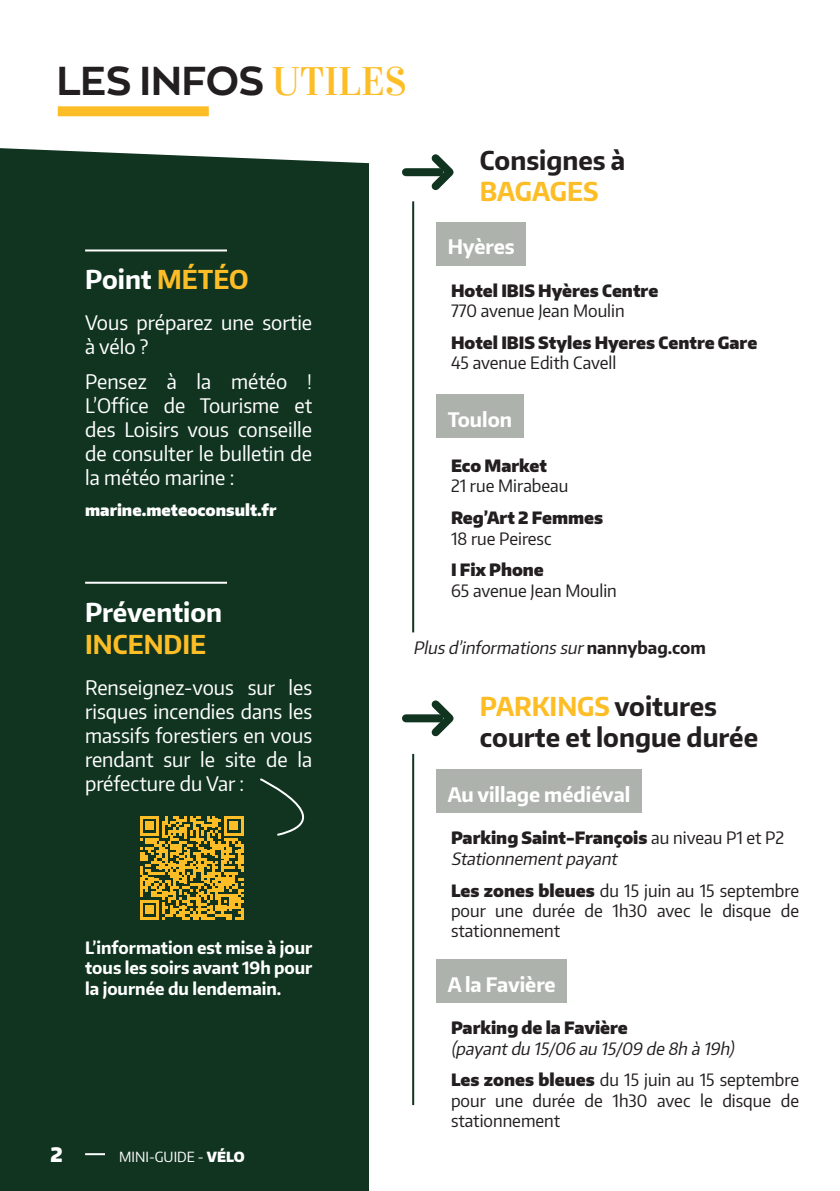
<style>
.page{position:relative;width:840px;height:1191px;background:#fff}
.page>*{position:absolute;margin:0;border:0;box-sizing:border-box;transform-origin:0 0}
.t1{font:700 40px "Zona Pro";color:#231f20}
.t2{font:700 26px/31.2px "Encode Sans Narrow";color:#231f20}
.t3{font:700 26px "Encode Sans Narrow";color:#fff}
.t4{font:700 26px "Encode Sans Narrow";color:#fdbd26}
.t5{font:20px/24px "Encode Sans Narrow";color:#fff;text-align:justify}
.t6{font:700 20px "Encode Sans Narrow";color:#fff}
.t7{font:900 20px "Encode Sans Narrow";color:#fff}
.t8{font:17px/20.4px "Encode Sans Narrow";color:#231f20;text-align:justify}
.t9{font:900 17px/20.4px "Encode Sans Narrow";color:#231f20}
.t10{font:italic 17px/31.8px "Encode Sans Narrow";color:#231f20}
.t11{font:700 17px/20.4px "Encode Sans Narrow";color:#fff;text-align:justify}
.t12{font:900 16px "Encode Sans Narrow";color:#fff}
.t13{font:14px "Encode Sans Narrow";color:#fff}
.s1{font-family:"Vidaloka";font-weight:400;color:#fdbd26}
.s2{color:#fdbd26}
.s3{font-weight:900}
.s4{font-weight:700;font-style:normal}
.s5{font-weight:400}
.s6{font-weight:400;font-style:italic}
.s7{font-weight:900;font-style:normal}
.s8{font-style:normal}
</style>
<div class="page">
<div style="left:0;top:0;width:369px;height:1191px;background:#103420"></div>
<hr style="left:85px;top:1153px;width:20px;height:2px;background:#fff">
<div style="left:0;top:0;width:369px;height:164px;background:#fff"></div>
<div style="left:436px;top:222px;width:90px;height:43px;background:#aeb2ac"></div>
<div style="left:436px;top:769px;width:205px;height:44px;background:#aeb2ac"></div>
<div style="left:436px;top:959px;width:130px;height:44px;background:#aeb2ac"></div>
<div style="left:436px;top:395px;width:87px;height:43px;background:#aeb2ac"></div>
<svg style="left:140px;top:816px;width:103px;height:103px"></svg>
<svg style="left:260px;top:778px;width:44px;height:58px"></svg>
<hr style="left:85px;top:249px;width:142px;height:2px;background:#fff">
<hr style="left:85px;top:582px;width:142px;height:2px;background:#fff">
<hr style="left:412px;top:201px;width:2px;height:431px;background:#103420">
<hr style="left:412px;top:754px;width:2px;height:351px;background:#103420">
<div style="left:405px;top:168px;width:34px;height:8px;background:#103420"></div>
<div style="left:405px;top:714px;width:34px;height:8px;background:#103420"></div>
<svg style="left:424px;top:154px;width:30px;height:36px"></svg>
<svg style="left:424px;top:700px;width:30px;height:37px"></svg>
<div style="left:58px;top:106px;width:151px;height:10px;background:#fdbd26"></div>
<h1 class="t1" style="left:57px;top:56px;width:351px">LES INFOS <span class="s1">UTILES</span></h1>
<h2 class="t3" style="left:85px;top:262px;width:165px">Point <span class="s2">MÉTÉO</span></h2>
<p class="t5" style="left:85px;top:310px;width:228px">Vous préparez une sortie à vélo ?</p>
<p class="t5" style="left:85px;top:369px;width:228px">Pensez à la météo !<br>L’Office de Tourisme et des Loisirs vous conseille de consulter le bulletin de la météo marine :</p>
<p class="t12" style="left:85px;top:499px;width:193px">marine.meteoconsult.fr</p>
<h2 class="t3" style="left:85px;top:595px;width:138px">Prévention</h2>
<h2 class="t4" style="left:85px;top:626px;width:123px">INCENDIE</h2>
<p class="t5" style="left:85px;top:674px;width:228px">Renseignez-vous sur les risques incendies dans les massifs forestiers en vous rendant sur le site de la préfecture du Var :</p>
<p class="t11" style="left:85px;top:936px;width:229px">L’information est mise à jour tous les soirs avant 19h pour la journée du lendemain.</p>
<p class="t7" style="left:51px;top:1141px;width:14px">2</p>
<p class="t13" style="left:119px;top:1148px;width:127px">MINI-GUIDE - <span class="s3">VÉLO</span></p>
<h2 class="t2" style="left:479px;top:144px;width:147px">Consignes à</h2>
<h2 class="t4" style="left:479px;top:174px;width:120px">BAGAGES</h2>
<p class="t6" style="left:447px;top:233px;width:69px">Hyères</p>
<p class="t9" style="left:450px;top:280px;width:209px">Hotel IBIS Hyères Centre</p>
<p class="t8" style="left:450px;top:300px;width:175px">770 avenue Jean Moulin</p>
<p class="t9" style="left:450px;top:332px;width:307px">Hotel IBIS Styles Hyeres Centre Gare</p>
<p class="t8" style="left:450px;top:352px;width:167px">45 avenue Edith Cavell</p>
<p class="t6" style="left:447px;top:406px;width:66px">Toulon</p>
<p class="t9" style="left:450px;top:455px;width:97px">Eco Market</p>
<p class="t8" style="left:450px;top:475px;width:119px">21 rue Mirabeau</p>
<p class="t9" style="left:450px;top:507px;width:154px">Reg’Art 2 Femmes</p>
<p class="t8" style="left:450px;top:527px;width:102px">18 rue Peiresc</p>
<p class="t9" style="left:450px;top:559px;width:94px">I Fix Phone</p>
<p class="t8" style="left:450px;top:579px;width:167px">65 avenue Jean Moulin</p>
<p class="t10" style="left:413px;top:630px;width:294px">Plus d’informations sur <span class="s4">n a n n y b a g . c o m</span></p>
<h2 class="t2" style="left:479px;top:690px;width:280px"><span class="s2">PARKINGS</span> voitures courte et longue durée</h2>
<p class="t6" style="left:447px;top:781px;width:184px">Au village médiéval</p>
<p class="t9" style="left:450px;top:827px;width:334px">Parking Saint-François <span class="s5">au niveau P1 et P2<br></span><span class="s6">Stationnementpayant</span></p>
<p class="t8" style="left:450px;top:879px;width:349px"><span class="s3">Les zones bleues</span> du 15 juin au 15 septembre pour une durée de 1h30 avec le disque de stationnement</p>
<p class="t6" style="left:447px;top:971px;width:109px">A la Favière</p>
<p class="t9" style="left:450px;top:1017px;width:178px">Parking de la Favière</p>
<p class="t10" style="left:450px;top:1032px;width:349px">(payantdu 15/06 au 15/09 de 8h à 19h)<br><span class="s7">Les zones bleues</span> <span class="s8">du 15 juin au 15 septembre</span></p>
<p class="t8" style="left:450px;top:1089px;width:349px">pour une durée de 1h30 avec le disque de stationnement</p>
</div>
